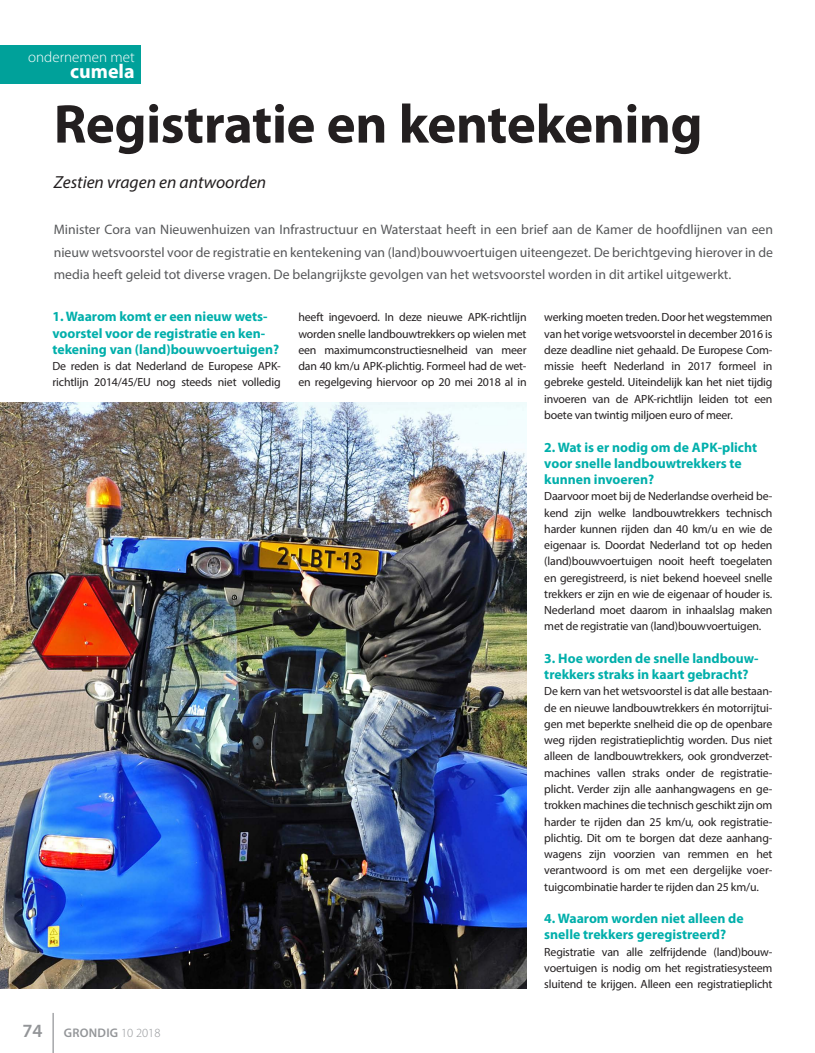
<style>
.page{position:relative;width:815px;height:1053px;background:#fff}
.page>*{position:absolute;margin:0;border:0;box-sizing:border-box;transform-origin:0 0}
.Kop{font:700 55px "Myriad Pro";letter-spacing:-.01em;color:#231f20}
.t1{font:700 20px "Myriad Pro";color:#fff}
.Subkop{font:italic 17.5px "Myriad Pro";color:#231f20}
.t2{font:300 15px "Myriad Pro";color:#fff}
.Introtekst{font:13.75px/22.5px "Myriad Pro";color:#57585a;text-align:justify}
.Kopje{font:700 13.75px/16.2px "Myriad Pro";color:#00afab}
.t3{font:600 12.5px "Myriad Pro";letter-spacing:.02em;color:#939598}
.Platte_tekst{font:11.88px/16.2px "Myriad Pro";letter-spacing:-.015em;color:#231f20;text-align:justify}
.s1{font-size:18.75px}
.s2{font-weight:300}
</style>
<div class="page">
<hr style="left:53px;top:1012px;width:1px;height:40px;background:#939598">
<div style="left:0;top:45px;width:141px;height:39px;background:#00a19a"></div>
<img style="left:0;top:403px;width:527px;height:585px">
<p class="t2" style="left:28px;top:49px;width:108px">ondernemen met</p>
<p class="t1" style="left:70px;top:58px;width:66px">cumela</p>
<p class="Kop" style="left:54px;top:88px;width:650px">Registratie en kentekening</p>
<p class="Subkop" style="left:54px;top:171px;width:214px">Zestien vragen en antwoorden</p>
<p class="Introtekst" style="left:54px;top:218px;width:721px">Minister Cora van Nieuwenhuizen van Infrastructuur en Waterstaat heeft in een brief aan de Kamer de hoofdlijnen van een nieuw wetsvoorstel voor de registratie en kentekening van (land)bouwvoertuigen uiteengezet. De berichtgeving hierover in de media heeft geleid tot diverse vragen. De belangrijkste gevolgen van het wetsvoorstel worden in dit artikel uitgewerkt.</p>
<p class="Kopje" style="left:53px;top:308px;width:228px">1. Waarom komt er een nieuw wets&shy;voorstel voor de registratie en ken&shy;tekening van (land)bouwvoertuigen?</p>
<p class="Platte_tekst" style="left:53px;top:358px;width:230px">De reden is dat Nederland de Europese APK&shy;richtlijn 2014/45/EU nog steeds niet volledig</p>
<p class="Platte_tekst" style="left:298px;top:309px;width:230px">heeft ingevoerd. In deze nieuwe APK-richtlijn worden snelle landbouwtrekkers op wielen met een maximumconstructiesnelheid van meer dan 40 km/u APK-plichtig. Formeel had de wet&shy;en regelgeving hiervoor op 20 mei 2018 al in</p>
<p class="Platte_tekst" style="left:544px;top:309px;width:230px">werking moeten treden. Door het wegstemmen van het vorige wetsvoorstel in december 2016 is deze deadline niet gehaald. De Europese Com&shy;missie heeft Nederland in 2017 formeel in gebreke gesteld. Uiteindelijk kan het niet tijdig invoeren van de APK-richtlijn leiden tot een boete van twintig miljoen euro of meer.</p>
<p class="Kopje" style="left:544px;top:438px;width:214px">2. Wat is er nodig om de APK-plicht voor snelle landbouwtrekkers te kunnen invoeren?</p>
<p class="Platte_tekst" style="left:544px;top:488px;width:230px">Daarvoor moet bij de Nederlandse overheid be&shy;kend zijn welke landbouwtrekkers technisch harder kunnen rijden dan 40 km/u en wie de eigenaar is. Doordat Nederland tot op heden (land)bouwvoertuigen nooit heeft toegelaten en geregistreerd, is niet bekend hoeveel snelle trekkers er zijn en wie de eigenaar of houder is.<br>Nederland moet daarom in inhaalslag maken met de registratie van (land)bouwvoertuigen.</p>
<p class="Kopje" style="left:544px;top:649px;width:216px">3. Hoe worden de snelle landbouw&shy;trekkers straks in kaart gebracht?</p>
<p class="Platte_tekst" style="left:544px;top:683px;width:230px">De kern van het wetsvoorstel is dat alle bestaan&shy;de en nieuwe landbouwtrekkers én motorrijtui&shy;gen met beperkte snelheid die op de openbare weg rijden registratieplichtig worden. Dus niet alleen de landbouwtrekkers, ook grondverzet&shy;machines vallen straks onder de registratie&shy;plicht. Verder zijn alle aanhangwagens en ge&shy;trokken machines die technisch geschikt zijn om harder te rijden dan 25 km/u, ook registratie&shy;plichtig. Dit om te borgen dat deze aanhang&shy;wagens zijn voorzien van remmen en het verantwoord is om met een dergelijke voer&shy;tuigcombinatie harder te rijden dan 25 km/u.</p>
<p class="Kopje" style="left:544px;top:909px;width:201px">4. Waarom worden niet alleen de snelle trekkers geregistreerd?</p>
<p class="Platte_tekst" style="left:544px;top:943px;width:230px">Registratie van alle zelfrijdende (land)bouw&shy;voertuigen is nodig om het registratiesysteem sluitend te krijgen. Alleen een registratieplicht</p>
<p class="t3" style="left:22px;top:1024px;width:140px"><span class="s1">74</span> GRONDIG <span class="s2">10 2018</span></p>
</div>
